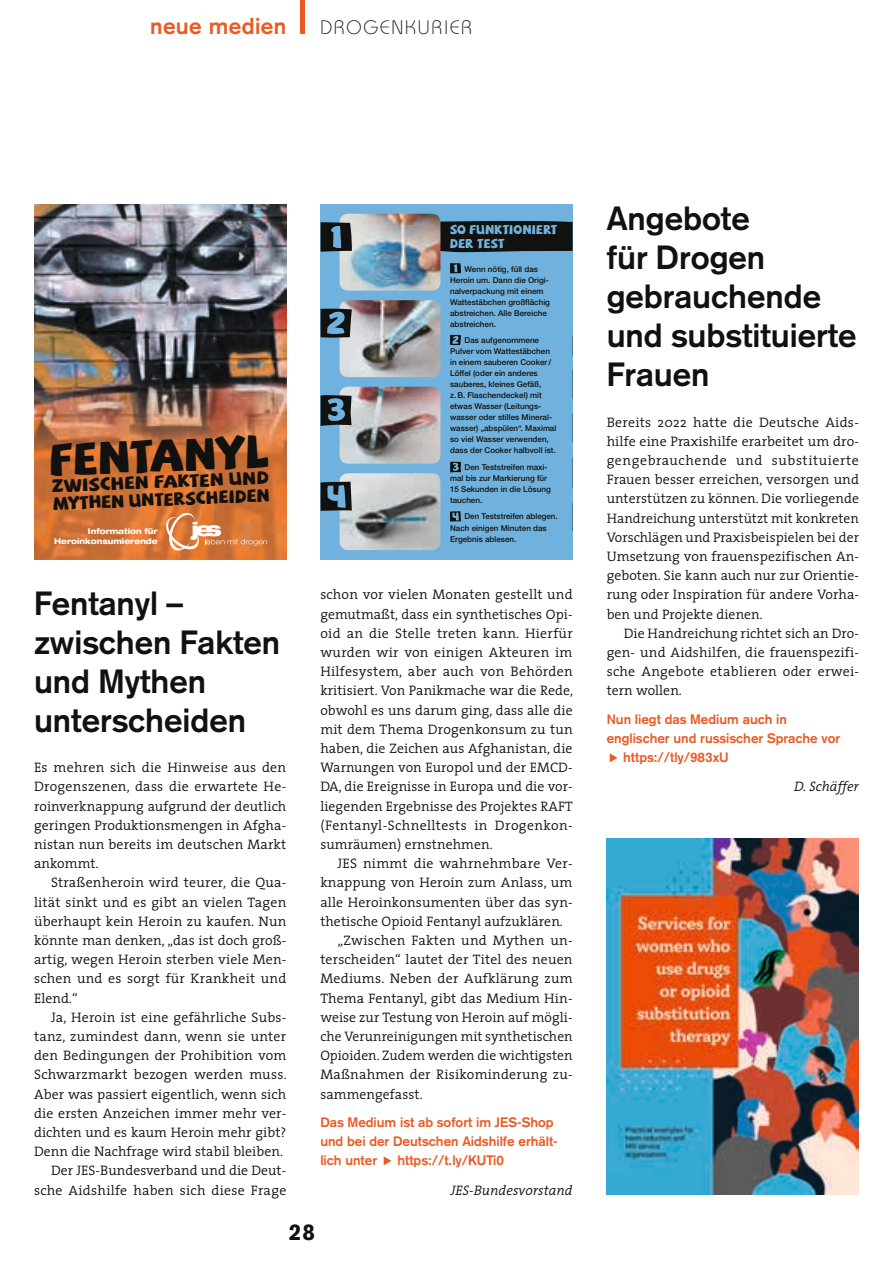
<style>
.page{position:relative;width:893px;height:1263px;background:#fff}
.page>*{position:absolute;margin:0;border:0;box-sizing:border-box;transform-origin:0 0}
.t1{font:45.3px "SAF";color:#11110f}
.t2{font:700 33px/39px "Akzidenz Grotesk";color:#11110f}
.t3{font:700 22.5px "Akzidenz Grotesk";letter-spacing:.015em;color:#e95a24}
.t4{font:900 22.5px "Akzidenz Grotesk";color:#11110f}
.t5{font:300 19.5px "Bauhaus";letter-spacing:.09em;color:#11110f}
.t6{font:17.7px/17.5px "SAF";color:#11110f;scale:1.08 1}
.t7{font:300 13.8px/19.2px "The Serif";letter-spacing:.01em;color:#11110f;text-align:justify}
.t8{font:italic 300 13.8px "The Serif";letter-spacing:.005em;color:#11110f}
.t9{font:700 13.5px/19px "Akzidenz Grotesk";color:#e95a24}
.t10{font:12.75px/13.5px "SAF";letter-spacing:.03em;color:#70b2dd}
.t11{font:500 8.1px/10.9px "Helvetica Neue LT Std";color:#11110f}
.t12{font:800 expanded 7.95px/9.8px "Helvetica Neue LT Std";color:#fff;text-align:right;scale:.92 1}
</style>
<div class="page">
<hr style="left:300px;top:0;width:4px;height:34px;background:#e95a24">
<img style="left:34px;top:204px;width:252px;height:356px">
<svg style="left:164px;top:511px;width:103px;height:41px"></svg>
<img style="left:607px;top:838px;width:252px;height:357px">
<div style="left:320px;top:204px;width:253px;height:356px;background:#70b2dd"></div>
<div style="left:440px;top:221px;width:133px;height:31px;background:#11110f"></div>
<img style="left:340px;top:214px;width:100px;height:77px">
<img style="left:340px;top:300px;width:100px;height:77px">
<img style="left:340px;top:387px;width:100px;height:77px">
<img style="left:340px;top:473px;width:100px;height:77px">
<svg style="left:572px;top:458px;width:1px;height:30px"></svg>
<svg style="left:321px;top:309px;width:31px;height:29px"></svg>
<svg style="left:321px;top:222px;width:31px;height:30px"></svg>
<svg style="left:320px;top:395px;width:32px;height:31px"></svg>
<svg style="left:321px;top:482px;width:31px;height:29px"></svg>
<svg style="left:450px;top:263px;width:11px;height:10px"></svg>
<svg style="left:450px;top:335px;width:11px;height:10px"></svg>
<svg style="left:450px;top:462px;width:11px;height:10px"></svg>
<svg style="left:450px;top:511px;width:11px;height:10px"></svg>
<h3 class="t3" style="left:150px;top:13px;width:138px">neue medien</h3>
<h3 class="t5" style="left:320px;top:16px;width:153px">DROGENKURIER</h3>
<h1 class="t1" style="left:49px;top:434px;width:221px;rotate:-2deg">FENTANYL</h1>
<p class="t6" style="left:52px;top:478px;width:202px;rotate:-2deg">ZWISCHEN FAKTEN UND<br>MYTHEN UNTERSCHEIDEN</p>
<p class="t12" style="left:54px;top:526px;width:114px">Information für<br>Heroinkonsumierende</p>
<h2 class="t2" style="left:34px;top:584px;width:248px">Fentanyl – zwischen Fakten und Mythen unterscheiden</h2>
<p class="t7" style="left:34px;top:757px;width:254px">Es mehren sich die Hinweise aus den Drogenszenen, dass die erwartete He&shy;roinverknappung aufgrund der deutlich geringen Produktionsmengen in Afgha&shy;nistan nun bereits im deutschen Markt ankommt.</p>
<p class="t7" style="left:34px;top:873px;width:254px;text-indent:17px">Straßenheroin wird teurer, die Qua&shy;lität sinkt und es gibt an vielen Tagen überhaupt kein Heroin zu kaufen. Nun könnte man denken, „das ist doch groß&shy;artig, wegen Heroin sterben viele Men&shy;schen und es sorgt für Krankheit und Elend.“</p>
<p class="t7" style="left:34px;top:1007px;width:254px;text-align:right">Ja, Heroin ist eine gefährliche Subs&shy;tanz, zumindest dann, wenn sie unter den Bedingungen der Prohibition vom Schwarzmarkt bezogen werden muss.<br>Aber was passiert eigentlich, wenn sich die ersten Anzeichen immer mehr ver&shy;dichten und es kaum Heroin mehr gibt?<br>Denn die Nachfrage wird stabil bleiben.<br>Der JES-Bundesverband und die Deut&shy;sche Aidshilfe haben sich diese Frage</p>
<p class="t10" style="left:450px;top:223px;width:109px">SO FUNKTIONIERT<br>DER TEST</p>
<p class="t11" style="left:450px;top:263px;width:101px;text-indent:14px">Wenn nötig, füll das<br>Heroin um. Dann die Origi&shy;nalverpackung mit einem<br>Watte stäbchen großflächig abstreichen. Alle Bereiche abstreichen.</p>
<p class="t11" style="left:450px;top:335px;width:108px;text-indent:14px">Das aufgenommene<br>Pulver vom Wattestäbchen in einem sauberen Cooker /<br>Löffel (oder ein anderes sauberes, kleines Gefäß,<br>z. B. Flaschendeckel) mit etwas Wasser (Leitungs&shy;wasser oder stilles Mineral&shy;wasser) „abspülen“. Maximal so viel Wasser verwenden, dass der Cooker halbvoll ist.</p>
<p class="t11" style="left:450px;top:461px;width:102px;text-indent:14px">Den Teststreifen maxi&shy;mal bis zur Markierung für<br>15 Sekunden in die Lösung tauchen.</p>
<p class="t11" style="left:450px;top:511px;width:109px;text-indent:14px">Den Teststreifen ablegen.<br>Nach einigen Minuten das<br>Ergebnis ablesen.</p>
<p class="t7" style="left:320px;top:585px;width:254px">schon vor vielen Monaten gestellt und gemutmaßt, dass ein synthetisches Opi&shy;oid an die Stelle treten kann. Hierfür wurden wir von einigen Akteuren im Hilfesystem, aber auch von Behörden kritisiert. Von Panikmache war die Rede, obwohl es uns darum ging, dass alle die mit dem Thema Drogenkonsum zu tun haben, die Zeichen aus Afghanistan, die Warnungen von Europol und der EMCD-DA, die Ereignisse in Europa und die vor&shy;liegenden Ergebnisse des Projektes RAFT (Fentanyl-Schnelltests in Drogenkon&shy;sumräumen) ernstnehmen.</p>
<p class="t7" style="left:337px;top:853px;width:237px">JES nimmt die wahrnehmbare Ver-</p>
<p class="t7" style="left:320px;top:873px;width:254px">knappung von Heroin zum Anlass, um</p>
<p class="t7" style="left:320px;top:892px;width:254px">alle Heroinkonsumenten über das syn-</p>
<p class="t7" style="left:320px;top:911px;width:244px">thetische Opioid Fentanyl aufzuklären.</p>
<p class="t7" style="left:337px;top:930px;width:237px">„Zwischen Fakten und Mythen un-</p>
<p class="t7" style="left:320px;top:949px;width:254px">terscheiden“ lautet der Titel des neuen</p>
<p class="t7" style="left:320px;top:969px;width:254px">Mediums. Neben der Aufklärung zum</p>
<p class="t7" style="left:320px;top:988px;width:254px">Thema Fentanyl, gibt das Medium Hin-</p>
<p class="t7" style="left:320px;top:1007px;width:254px">weise zur Testung von Heroin auf mögli-</p>
<p class="t7" style="left:320px;top:1026px;width:254px">che Verunreinigungen mit synthetischen</p>
<p class="t7" style="left:320px;top:1045px;width:254px">Opioiden. Zudem werden die wichtigsten</p>
<p class="t7" style="left:320px;top:1065px;width:254px">Maßnahmen der Risikominderung zu-</p>
<p class="t7" style="left:320px;top:1084px;width:104px">sammengefasst.</p>
<p class="t9" style="left:320px;top:1113px;width:239px">Das Medium ist ab sofort im JES-Shop und bei der Deutschen Aidshilfe erhält&shy;lich unter</p>
<p class="t9" style="left:397px;top:1151px;width:108px">https://t.ly/KUTi0</p>
<p class="t8" style="left:451px;top:1178px;width:123px">JES-Bundesvorstand</p>
<h3 class="t4" style="left:289px;top:1218px;width:27px">28</h3>
<h2 class="t2" style="left:607px;top:198px;width:251px">Angebote<br>für Drogen gebrauchende und substituierte<br>Frauen</h2>
<p class="t7" style="left:607px;top:412px;width:254px">Bereits 2022 hatte die Deutsche Aids&shy;hilfe eine Praxishilfe erarbeitet um dro&shy;gengebrauchende und substituierte Frauen besser erreichen, versorgen und unterstützen zu können. Die vorliegende Handreichung unterstützt mit konkreten Vorschlägen und Praxisbeispielen bei der Umsetzung von frauenspezifischen An&shy;geboten. Sie kann auch nur zur Orientie&shy;rung oder Inspiration für andere Vorha&shy;ben und Projekte dienen.</p>
<p class="t7" style="left:607px;top:623px;width:254px;text-indent:17px">Die Handreichung richtet sich an Dro&shy;gen- und Aidshilfen, die frauenspezifi&shy;sche Angebote etablieren oder erwei&shy;tern wollen.</p>
<p class="t9" style="left:607px;top:710px;width:182px">Nun liegt das Medium auch in</p>
<p class="t9" style="left:607px;top:729px;width:235px">englischer und russischer Sprache vor</p>
<p class="t9" style="left:623px;top:748px;width:107px">https://tly/983xU</p>
<p class="t8" style="left:794px;top:775px;width:66px">D. Schäffer</p>
</div>
